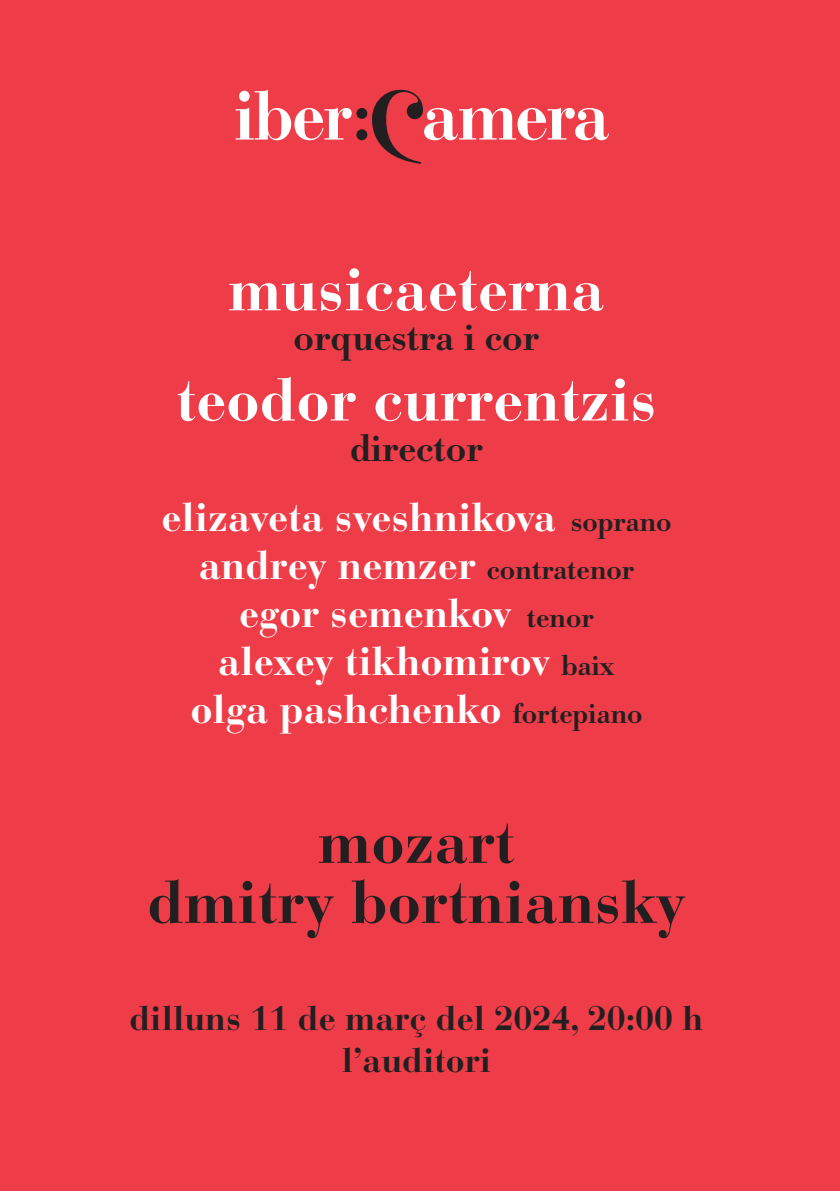
<style>
.page{position:relative;width:840px;height:1191px;background:#fff}
.page>*{position:absolute;margin:0;border:0;box-sizing:border-box;transform-origin:0 0}
.t1{font:700 60px "Bauer Bodoni Pro";color:#fff}
.t2{font:700 60px/60px "Bauer Bodoni Pro";color:#231f20;text-align:center}
.t3{font:700 40px/48px "Bauer Bodoni Pro";color:#fff;text-align:center}
.t4{font:500 40px "Bodoni URW";color:#231f20}
.t5{font:700 34px/41.6px "Bauer Bodoni Pro";color:#231f20;text-align:center}
.s1{font-family:"Bodoni URW";font-weight:500;font-size:30px;color:#231f20}
</style>
<div class="page">
<div style="left:0;top:0;width:839px;height:1191px;background:#ee3d49"></div>
<svg style="left:235px;top:89px;width:373px;height:75px"></svg>
<h1 class="t1" style="left:228px;top:251px;width:377px">musicaeterna</h1>
<p class="t4" style="left:293px;top:314px;width:247px">orquestra i cor</p>
<h1 class="t1" style="left:176px;top:361px;width:482px">teodor currentzis</h1>
<p class="t4" style="left:350px;top:424px;width:134px">director</p>
<p class="t3" style="left:161px;top:492px;width:511px">elizaveta sveshnikova <span class="s1">soprano </span>andrey nemzer <span class="s1">contratenor </span>egor semenkov <span class="s1">tenor<br></span>alexey tikhomirov <span class="s1">baix<br></span>olga pashchenko <span class="s1">fortepiano</span></p>
<h1 class="t2" style="left:147px;top:811px;width:539px">mozart<br>dmitry bortniansky</h1>
<p class="t5" style="left:129px;top:997px;width:575px">dilluns 11 de març del 2024, 20:00 h l’auditori</p>
</div>
